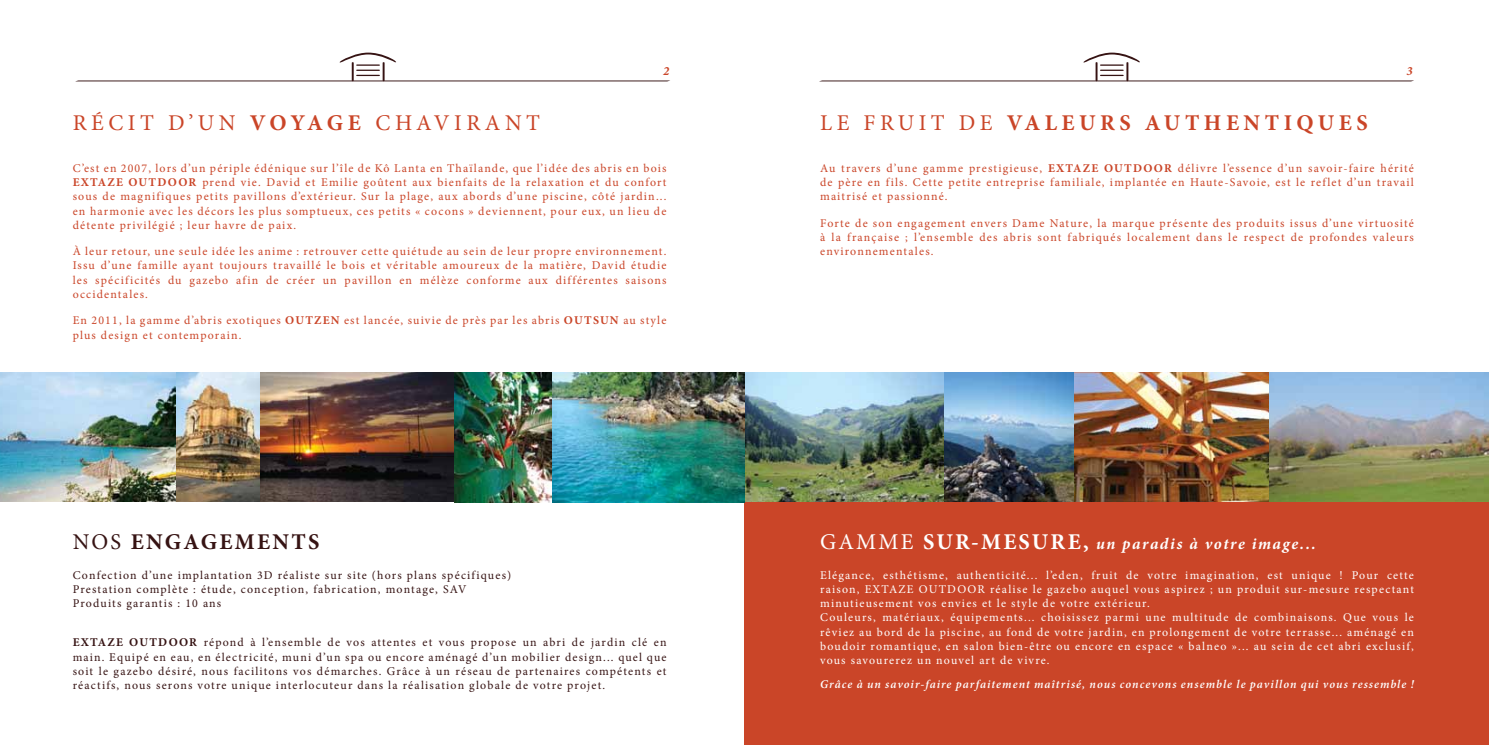
<style>
.page{position:relative;width:1489px;height:745px;background:#fff}
.page>*{position:absolute;margin:0;border:0;box-sizing:border-box;transform-origin:0 0}
.t1{font:700 22.5px "Minion Pro";letter-spacing:.2em;color:#ca4528}
.t2{font:22.5px "Minion Pro";letter-spacing:.2em;color:#ca4528}
.t3{font:700 22.5px "Minion Pro";letter-spacing:.1em;color:#361313}
.t4{font:italic 700 16.25px "Minion Pro";letter-spacing:.095em;color:#fff}
.t5{font:italic 700 12.5px "Minion Pro";color:#ca4528}
.t6{font:11.88px/14.2px "Minion Pro";letter-spacing:.1em;color:#ca4528;text-align:justify}
.t7{font:11.88px/14.2px "Minion Pro";letter-spacing:.1em;color:#fff}
.t8{font:11.88px/14.2px "Minion Pro";letter-spacing:.1em;color:#361313}
.t9{font:italic 600 11.88px "Minion Pro";letter-spacing:.085em;color:#fff}
.s1{font-weight:400}
.s2{font-weight:700}
.s3{font-weight:400;font-style:normal;font-size:22.5px}
.s4{font-style:normal;font-size:22.5px}
</style>
<div class="page">
<div style="left:744px;top:488px;width:744px;height:256px;background:#ca4528"></div>
<img style="left:1268px;top:372px;width:220px;height:129px">
<img style="left:0;top:372px;width:1268px;height:129px">
<svg style="left:76px;top:53px;width:594px;height:28px"></svg>
<svg style="left:820px;top:53px;width:593px;height:28px"></svg>
<p class="t5" style="left:663px;top:62px;width:8px">2</p>
<p class="t5" style="left:1406px;top:62px;width:8px">3</p>
<h1 class="t1" style="left:820px;top:107px;width:549px"><span class="s1">LE FRUIT DE</span> VALEURS AUTHENTIQUES</h1>
<p class="t6" style="left:73px;top:161px;width:595px">C’est en 2007, lors d’un périple édénique sur l’île de Kô Lanta en Thaïlande, que l’idée des abris en bois <span class="s2">EXTAZE OUTDOOR</span> prend vie. David et Emilie goûtent aux bienfaits de la relaxation et du confort sous de magnifiques petits pavillons d’extérieur. Sur la plage, aux abords d’une piscine, côté jardin... en harmonie avec les décors les plus somptueux, ces petits « cocons » deviennent, pour eux, un lieu de détente privilégié ; leur havre de paix.</p>
<p class="t6" style="left:73px;top:244px;width:595px">À leur retour, une seule idée les anime : retrouver cette quiétude au sein de leur propre environnement.<br>Issu d’une famille ayant toujours travaillé le bois et véritable amoureux de la matière, David étudie les spécificités du gazebo afin de créer un pavillon en mélèze conforme aux différentes saisons occidentales.</p>
<p class="t6" style="left:73px;top:313px;width:595px">En 2011, la gamme d’abris exotiques <span class="s2">OUTZEN</span> est lancée, suivie de près par les abris <span class="s2">OUTSUN</span> au style plus design et contemporain.</p>
<h1 class="t2" style="left:73px;top:108px;width:469px">RÉCIT D’UN <span class="s2">VOYAGE</span> CHAVIRANT</h1>
<p class="t6" style="left:820px;top:161px;width:595px">Au travers d’une gamme prestigieuse, <span class="s2">EXTAZE OUTDOOR</span> délivre l’essence d’un savoir-faire hérité de père en fils. Cette petite entreprise familiale, implantée en Haute-Savoie, est le reflet d’un travail maitrisé et passionné.</p>
<p class="t6" style="left:820px;top:216px;width:595px">Forte de son engagement envers Dame Nature, la marque présente des produits issus d’une virtuosité à la française ; l’ensemble des abris sont fabriqués localement dans le respect de profondes valeurs environnementales.</p>
<h1 class="t3" style="left:73px;top:526px;width:248px"><span class="s1">NOS</span> ENGAGEMENTS</h1>
<h2 class="t4" style="left:820px;top:532px;width:497px"><span class="s3">GAMME</span> <span class="s4">SUR-MESURE,</span> un paradis à votre image...</h2>
<p class="t8" style="left:73px;top:567px;width:440px">Confection d’une implantation 3D réaliste sur site (hors plans spécifiques)<br>Prestation complète : étude, conception, fabrication, montage, SAV<br>Produits garantis : 10 ans</p>
<p class="t8" style="left:73px;top:635px;width:595px;text-align:justify"><span class="s2">EXTAZE OUTDOOR</span> répond à l’ensemble de vos attentes et vous propose un abri de jardin clé en main. Equipé en eau, en électricité, muni d’un spa ou encore aménagé d’un mobilier design... quel que soit le gazebo désiré, nous facilitons vos démarches. Grâce à un réseau de partenaires compétents et réactifs, nous serons votre unique interlocuteur dans la réalisation globale de votre projet.</p>
<p class="t7" style="left:820px;top:567px;width:595px">Elégance, esthétisme, authenticité... l’eden, fruit de votre imagination, est unique ! Pour cette raison, EXTAZE OUTDOOR réalise le gazebo auquel vous aspirez ; un produit sur-mesure respectant minutieusement vos envies et le style de votre extérieur.<br>Couleurs, matériaux, équipements... choisissez parmi une multitude de combinaisons. Que vous le rêviez au bord de la piscine, au fond de votre jardin, en prolongement de votre terrasse... aménagé en boudoir romantique, en salon bien-être ou encore en espace « balneo »... au sein de cet abri exclusif, vous savourerez un nouvel art de vivre.</p>
<p class="t9" style="left:820px;top:675px;width:595px">Grâce à un savoir-faire parfaitement maîtrisé, nous concevons ensemble le pavillon qui vous ressemble !</p>
</div>
